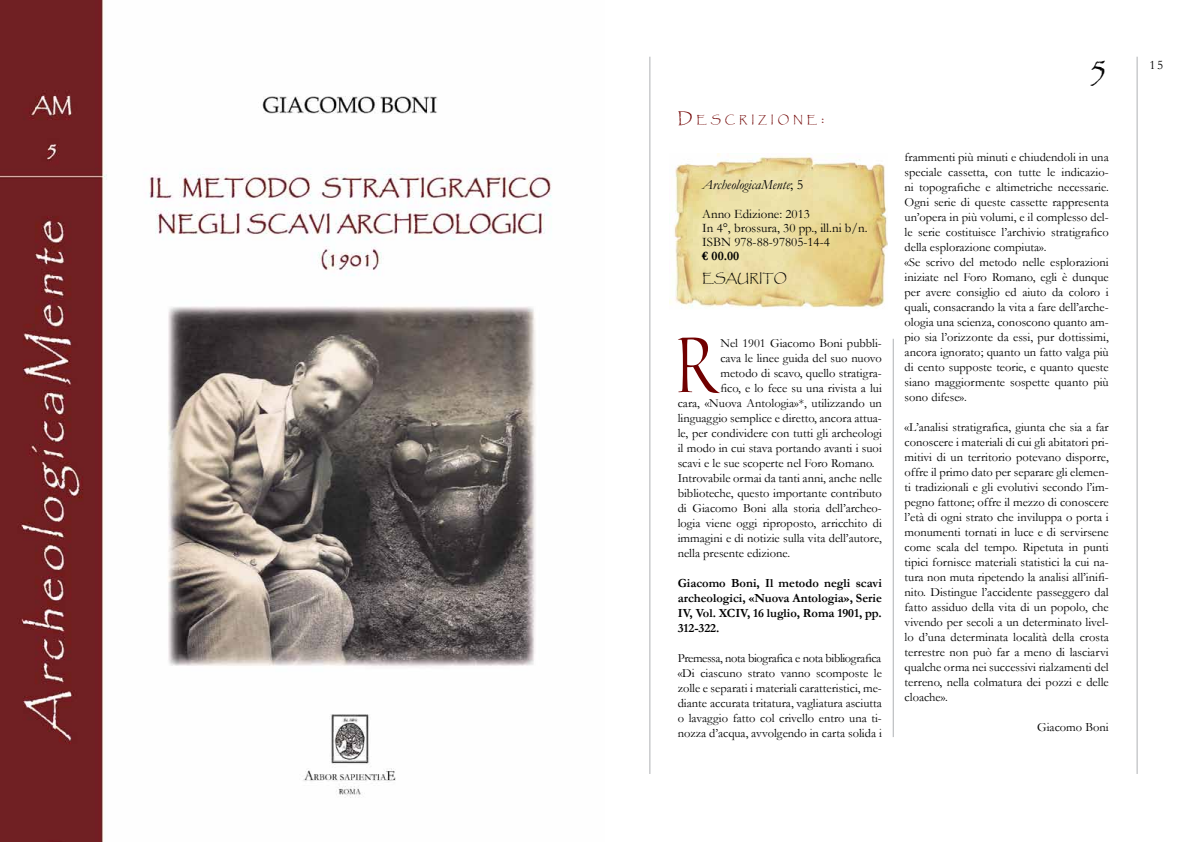
<style>
.page{position:relative;width:1191px;height:842px;background:#fff}
.page>*{position:absolute;margin:0;border:0;box-sizing:border-box;transform-origin:0 0}
.t1{font:67.9px "Pompeii Capitals";color:#700000}
.t2{font:36px "Papyrus";color:#000}
.t3{font:italic 14px "Garamond";color:#000}
.t4{font:13px/14px "Garamond";color:#000}
.t5{font:700 13px "Garamond";color:#000}
.t6{font:13px "Garamond";color:#000}
.t7{font:12.5px/15px "Garamond";color:#000;text-align:justify}
.t8{font:700 12.5px/15px "Garamond";color:#000;text-align:justify}
.t9{font:12px "Papyrus";color:#000}
.t10{font:10.5px "Papyrus";letter-spacing:.37em;color:#700000}
.s1{font-size:15px}
.s2{font-style:normal}
</style>
<div class="page">
<hr style="left:1136px;top:57px;width:1px;height:717px;background:#afb1b4">
<hr style="left:649px;top:57px;width:1px;height:717px;background:#afb1b4">
<img style="left:0;top:0;width:552px;height:842px">
<img style="left:669px;top:153px;width:218px;height:155px">
<hr style="left:892px;top:339px;width:1px;height:398px;background:#afb1b4">
<p class="t10" style="left:677px;top:113px;width:148px"><span class="s1">D</span>ESCRIZIONE<span class="s1">:</span></p>
<p class="t3" style="left:702px;top:175px;width:103px">ArcheologicaMente<span class="s2">; 5</span></p>
<p class="t4" style="left:702px;top:206px;width:167px">Anno Edizione: 2013<br>In 4°, brossura, 30 pp., ill.ni b/n.<br>ISBN 978-88-97805-14-4</p>
<p class="t5" style="left:702px;top:247px;width:39px">€ 00.00</p>
<p class="t9" style="left:702px;top:271px;width:86px">ESAURITO</p>
<h1 class="t1" style="left:676px;top:324px;width:39px">R</h1>
<p class="t7" style="left:720px;top:335px;width:163px">Nel 1901 Giacomo Boni pubbli-</p>
<p class="t7" style="left:720px;top:350px;width:163px">cava le linee guida del suo nuovo</p>
<p class="t7" style="left:720px;top:365px;width:163px">metodo di scavo, quello stratigra-</p>
<p class="t7" style="left:720px;top:380px;width:163px">fico, e lo fece su una rivista a lui</p>
<p class="t7" style="left:677px;top:395px;width:206px">cara, «Nuova Antologia»*, utilizzando un</p>
<p class="t7" style="left:677px;top:410px;width:206px">linguaggio semplice e diretto, ancora attua-</p>
<p class="t7" style="left:677px;top:425px;width:206px">le, per condividere con tutti gli archeologi</p>
<p class="t7" style="left:677px;top:440px;width:206px">il modo in cui stava portando avanti i suoi</p>
<p class="t7" style="left:677px;top:455px;width:198px">scavi e le sue scoperte nel Foro Romano.</p>
<p class="t7" style="left:677px;top:470px;width:206px">Introvabile ormai da tanti anni, anche nelle</p>
<p class="t7" style="left:677px;top:485px;width:206px">biblioteche, questo importante contributo</p>
<p class="t7" style="left:677px;top:500px;width:206px">di Giacomo Boni alla storia dell’archeo-</p>
<p class="t7" style="left:677px;top:515px;width:206px">logia viene oggi riproposto, arricchito di</p>
<p class="t7" style="left:677px;top:530px;width:206px">immagini e di notizie sulla vita dell’autore,</p>
<p class="t7" style="left:677px;top:545px;width:114px">nella presente edizione.</p>
<p class="t8" style="left:677px;top:576px;width:206px">Giacomo Boni, Il metodo negli scavi archeologici, «Nuova Antologia», Serie IV, Vol. XCIV, 16 luglio, Roma 1901, pp.<br>312-322.</p>
<p class="t7" style="left:677px;top:650px;width:206px">Premessa, nota biografica e nota bibliografica «Di ciascuno strato vanno scomposte le zolle e separati i materiali caratteristici, me&shy;diante accurata tritatura, vagliatura asciutta o lavaggio fatto col crivello entro una ti&shy;nozza d’acqua, avvolgendo in carta solida i</p>
<h2 class="t2" style="left:1088px;top:48px;width:22px">5</h2>
<p class="t7" style="left:904px;top:149px;width:206px;text-align:left">frammenti più minuti e chiudendoli in una speciale cassetta, con tutte le indicazio&shy;ni topografiche e altimetriche necessarie.<br>Ogni serie di queste cassette rappresenta un’opera in più volumi, e il complesso del&shy;le serie costituisce l’archivio stratigrafico della esplorazione compiuta».<br>«Se scrivo del metodo nelle esplorazioni iniziate nel Foro Romano, egli è dunque per avere consiglio ed aiuto da coloro i quali, consacrando la vita a fare dell’arche&shy;ologia una scienza, conoscono quanto am&shy;pio sia l’orizzonte da essi, pur dottissimi, ancora ignorato; quanto un fatto valga più di cento supposte teorie, e quanto queste siano maggiormente sospette quanto più sono difese».</p>
<p class="t7" style="left:904px;top:419px;width:206px">«L’analisi stratigrafica, giunta che sia a far conoscere i materiali di cui gli abitatori pri&shy;mitivi di un territorio potevano disporre, offre il primo dato per separare gli elemen&shy;ti tradizionali e gli evolutivi secondo l’im&shy;pegno fattone; offre il mezzo di conoscere l’età di ogni strato che inviluppa o porta i monumenti tornati in luce e di servirsene come scala del tempo. Ripetuta in punti tipici fornisce materiali statistici la cui na&shy;tura non muta ripetendo la analisi all’inifi&shy;nito. Distingue l’accidente passeggero dal fatto assiduo della vita di un popolo, che vivendo per secoli a un determinato livel&shy;lo d’una determinata località della crosta terrestre non può far a meno di lasciarvi qualche orma nei successivi rialzamenti del terreno, nella colmatura dei pozzi e delle cloache».</p>
<p class="t7" style="left:1037px;top:719px;width:73px">Giacomo Boni</p>
<p class="t6" style="left:1149px;top:57px;width:16px">15</p>
</div>
